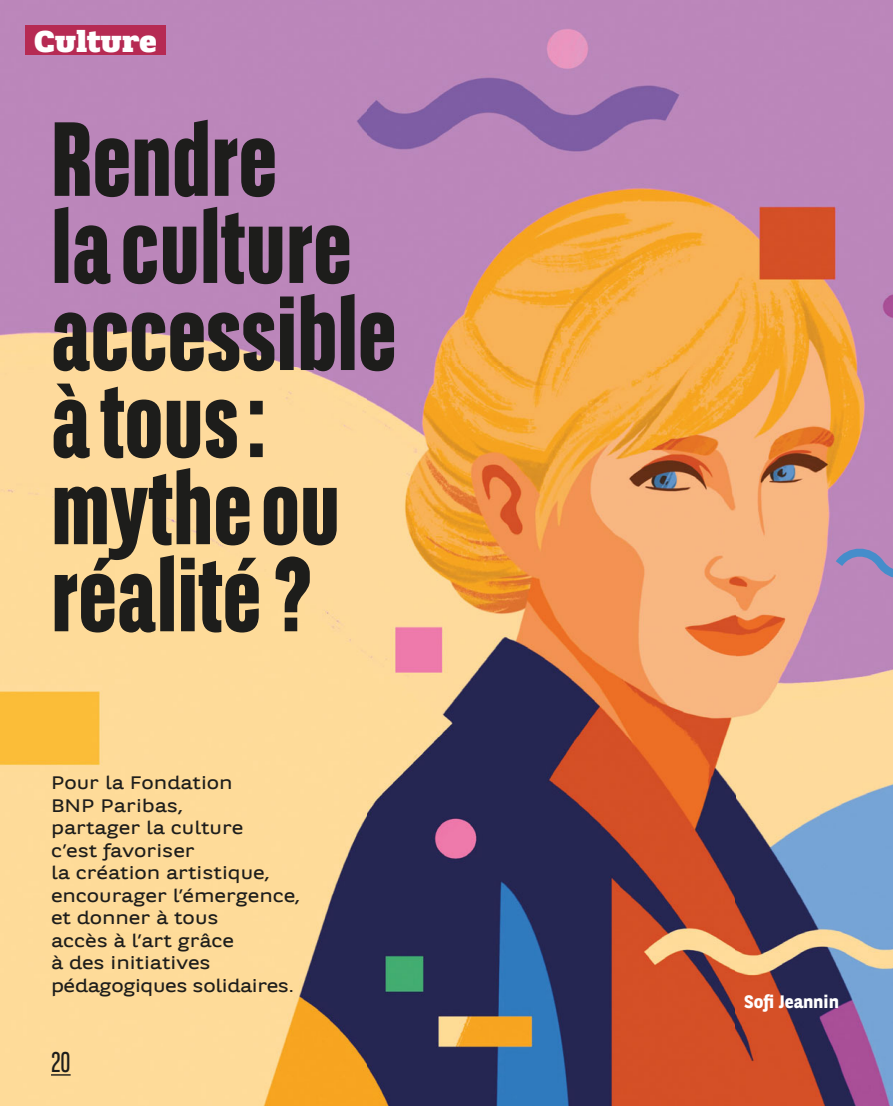
<style>
.page{position:relative;width:893px;height:1106px;background:#fff}
.page>*{position:absolute;margin:0;border:0;box-sizing:border-box;transform-origin:0 0}
.t1{font:800 105px/87px "BNPP Sans Condensed";color:#1d1d1b}
.t2{font:800 30px "BNPP Slab Serif Expanded";letter-spacing:-.005em;color:#fff}
.t3{font:28.5px "BNPP Sans Condensed";color:#1d1d1b}
.t4{font:18px/22.5px "BNPP Expanded Sans";color:#1d1d1b}
.t5{font:700 18px "BNPP Sans";color:#fff}
</style>
<div class="page">
<img style="left:0;top:0;width:893px;height:1106px">
<svg style="left:828px;top:549px;width:65px;height:40px;background:#a387bd"></svg>
<div style="left:26px;top:26px;width:140px;height:29px;background:#b62a53"></div>
<svg style="left:51px;top:1074px;width:20px;height:1px"></svg>
<h2 class="t2" style="left:34px;top:30px;width:125px">Culture</h2>
<h1 class="t1" style="left:51px;top:123px;width:347px">Rendre<br>la culture accessible à tous : mythe ou réalité ?</h1>
<p class="t4" style="left:51px;top:773px;width:251px">Pour la Fondation<br>BNP Paribas,<br>partager la culture<br>c’est favoriser<br>la création artistique, encourager l’émergence, et donner à tous<br>accès à l’art grâce<br>à des initiatives pédagogiques solidaires.</p>
<h3 class="t3" style="left:51px;top:1051px;width:21px">20</h3>
<p class="t5" style="left:744px;top:995px;width:96px">Sofi Jeannin</p>
</div>
